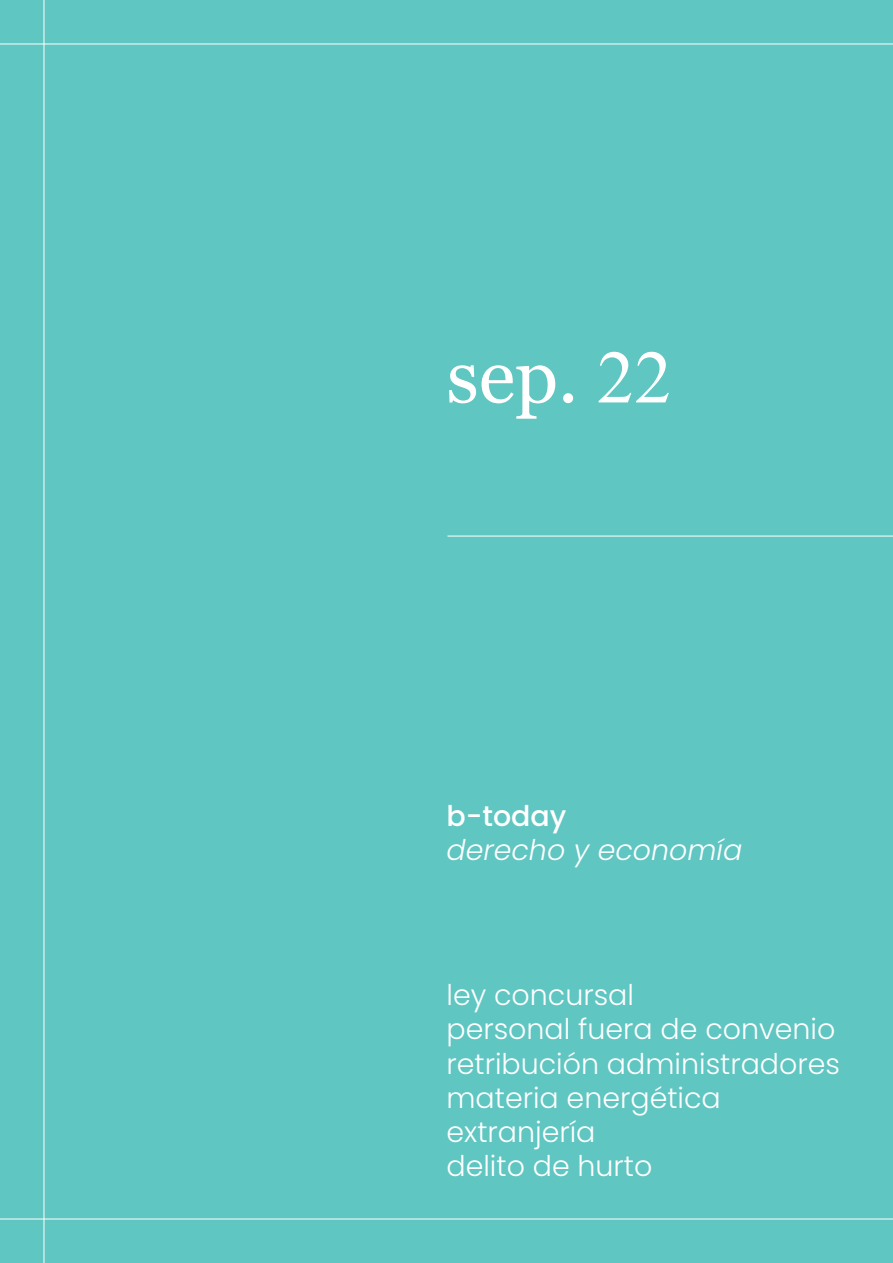
<style>
.page{position:relative;width:893px;height:1263px;background:#60c6c2}
.page>*{position:absolute;margin:0;border:0;box-sizing:border-box;transform-origin:0 0}
.t1{font:75px "Georgia";color:#fff}
.t2{font:300 28.5px/34.2px "Poppins";color:#fff}
.t3{font:italic 300 28.5px "Poppins";color:#fff}
.t4{font:500 28.5px "Poppins";color:#fff}
.s1{font-family:"Times New Roman"}
</style>
<div class="page">
<hr style="left:447px;top:536px;width:446px;height:1px;background:#fff">
<hr style="left:0;top:44px;width:893px;height:1px;background:#fff">
<hr style="left:0;top:1219px;width:893px;height:1px;background:#fff">
<hr style="left:44px;top:0;width:1px;height:1263px;background:#fff">
<h1 class="t1" style="left:446px;top:322px;width:227px">sep. <span class="s1">22</span></h1>
<p class="t4" style="left:446px;top:800px;width:122px">b-today</p>
<p class="t3" style="left:446px;top:834px;width:297px">derecho y economía</p>
<p class="t2" style="left:446px;top:978px;width:395px">ley concursal<br>personal fuera de convenio retribución administradores materia energética extranjería<br>delito de hurto</p>
</div>
